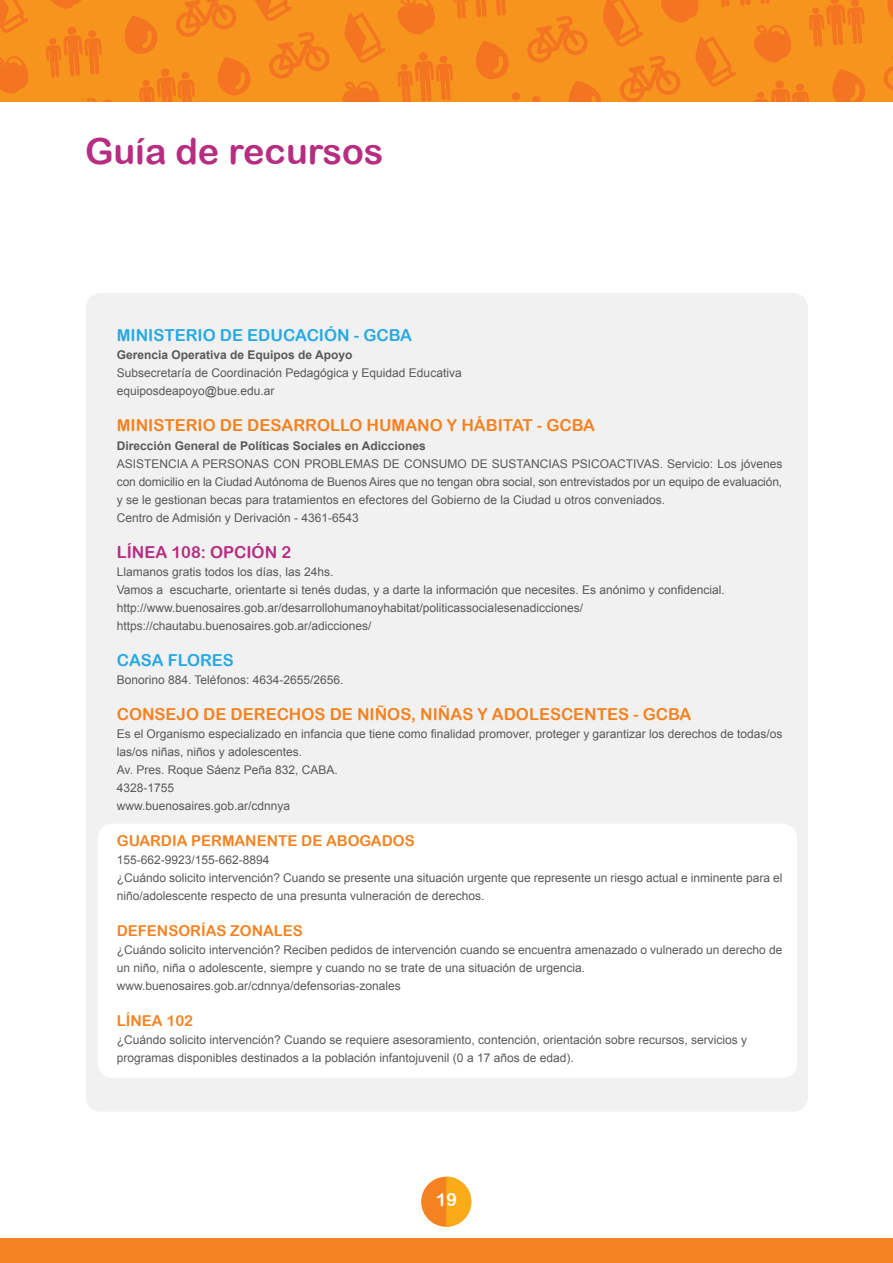
<style>
.page{position:relative;width:893px;height:1263px;background:#fff}
.page>*{position:absolute;margin:0;border:0;box-sizing:border-box;transform-origin:0 0}
.t1{font:36px "Arial Rounded MT Bold";color:#b62d81}
.t2{font:18px "Arial Rounded MT Bold";color:#fff}
.t3{font:16.5px "Arial Rounded MT Bold";color:#f58220}
.t4{font:16.5px "Arial Rounded MT Bold";color:#27aae1}
.t5{font:16.5px "Arial Rounded MT Bold";color:#b62d81}
.t6{font:15px "Arial Rounded MT Bold";color:#f58220}
.t7{font:12px/18px "Arial";color:#58595b}
.t8{font:700 12px "Arial";color:#58595b}
</style>
<div class="page">
<div style="left:0;top:0;width:893px;height:101px;background:#f7941e"></div>
<svg style="left:0;top:0;width:28px;height:33px"></svg>
<svg style="left:51px;top:0;width:30px;height:9px"></svg>
<svg style="left:124px;top:16px;width:34px;height:38px"></svg>
<svg style="left:176px;top:0;width:60px;height:37px"></svg>
<svg style="left:254px;top:0;width:38px;height:21px"></svg>
<svg style="left:0;top:56px;width:29px;height:38px"></svg>
<svg style="left:46px;top:27px;width:56px;height:51px"></svg>
<svg style="left:218px;top:57px;width:33px;height:38px"></svg>
<svg style="left:269px;top:32px;width:61px;height:47px"></svg>
<svg style="left:344px;top:13px;width:41px;height:50px"></svg>
<svg style="left:87px;top:98px;width:24px;height:3px"></svg>
<svg style="left:139px;top:68px;width:56px;height:33px"></svg>
<svg style="left:568px;top:81px;width:33px;height:20px"></svg>
<svg style="left:620px;top:56px;width:61px;height:45px"></svg>
<svg style="left:695px;top:36px;width:41px;height:50px"></svg>
<svg style="left:532px;top:96px;width:8px;height:5px"></svg>
<svg style="left:511px;top:92px;width:10px;height:8px"></svg>
<svg style="left:887px;top:0;width:6px;height:18px"></svg>
<svg style="left:754px;top:25px;width:37px;height:37px"></svg>
<svg style="left:809px;top:0;width:56px;height:47px"></svg>
<svg style="left:832px;top:69px;width:33px;height:32px"></svg>
<svg style="left:884px;top:56px;width:9px;height:34px"></svg>
<svg style="left:755px;top:80px;width:54px;height:21px"></svg>
<svg style="left:397px;top:0;width:38px;height:34px"></svg>
<svg style="left:453px;top:0;width:53px;height:19px"></svg>
<svg style="left:476px;top:41px;width:33px;height:38px"></svg>
<svg style="left:527px;top:16px;width:61px;height:47px"></svg>
<svg style="left:603px;top:0;width:40px;height:47px"></svg>
<svg style="left:342px;top:81px;width:38px;height:20px"></svg>
<svg style="left:397px;top:52px;width:56px;height:49px"></svg>
<svg style="left:661px;top:0;width:38px;height:23px"></svg>
<svg style="left:721px;top:0;width:49px;height:7px"></svg>
<div style="left:0;top:1238px;width:893px;height:25px;background:#f58220"></div>
<div style="left:421px;top:1177px;width:50px;height:50px;background:#f58220;border-radius:50%"></div>
<svg style="left:446px;top:1177px;width:25px;height:50px"></svg>
<div style="left:86px;top:293px;width:722px;height:819px;background:#f1f1f2"></div>
<div style="left:98px;top:824px;width:699px;height:254px;background:#fff"></div>
<h1 class="t1" style="left:85px;top:130px;width:300px">GUÍA DE RECURSOS</h1>
<h3 class="t4" style="left:117px;top:326px;width:297px">MINISTERIO DE EDUCACIÓN - GCBA</h3>
<p class="t8" style="left:117px;top:347px;width:237px">Gerencia Operativa de Equipos de Apoyo</p>
<p class="t7" style="left:117px;top:364px;width:346px">Subsecretaría de Coordinación Pedagógica y Equidad Educativa equiposdeapoyo@bue.edu.ar</p>
<h3 class="t3" style="left:117px;top:416px;width:480px">MINISTERIO DE DESARROLLO HUMANO Y HÁBITAT - GCBA</h3>
<p class="t8" style="left:117px;top:437px;width:311px">Dirección General de Políticas Sociales en Adicciones</p>
<p class="t7" style="left:117px;top:454px;width:667px">ASISTENCIA A PERSONAS CON PROBLEMAS DE CONSUMO DE SUSTANCIAS PSICOACTIVAS. Servicio: Los jóvenes con domicilio en la Ciudad Autónoma de Buenos Aires que no tengan obra social, son entrevistados por un equipo de evaluación, y se le gestionan becas para tratamientos en efectores del Gobierno de la Ciudad u otros conveniados.<br>Centro de Admisión y Derivación - 4361-6543</p>
<h3 class="t5" style="left:117px;top:542px;width:21px">LÍNEA</h3>
<h3 class="t5" style="left:171px;top:542px;width:64px">108: OPCIÓN</h3>
<h3 class="t5" style="left:281px;top:542px;width:11px">2</h3>
<p class="t7" style="left:117px;top:562px;width:610px">Llamanos gratis todos los días, las 24hs.<br>Vamos a escucharte, orientarte si tenés dudas, y a darte la información que necesites. Es anónimo y confidencial. http://www.buenosaires.gob.ar/desarrollohumanoyhabitat/politicassocialesenadicciones/ https://chautabu.buenosaires.gob.ar/adicciones/</p>
<h3 class="t4" style="left:117px;top:650px;width:25px">CASA</h3>
<h3 class="t4" style="left:168px;top:650px;width:22px">FLORES</h3>
<p class="t7" style="left:117px;top:670px;width:228px">Bonorino 884. Teléfonos: 4634-2655/2656.</p>
<h3 class="t3" style="left:117px;top:704px;width:576px">CONSEJO DE DERECHOS DE NIÑOS, NIÑAS Y ADOLESCENTES - GCBA</h3>
<p class="t7" style="left:117px;top:724px;width:667px">Es el Organismo especializado en infancia que tiene como finalidad promover, proteger y garantizar los derechos de todas/os las/os niñas, niños y adolescentes.<br>Av. Pres. Roque Sáenz Peña 832, CABA.<br>4328-1755<br>www.buenosaires.gob.ar/cdnnya</p>
<p class="t6" style="left:117px;top:831px;width:23px">GUARDIA</p>
<p class="t6" style="left:191px;top:831px;width:22px">PERMANENTE</p>
<p class="t6" style="left:301px;top:831px;width:48px">DE ABOGADOS</p>
<p class="t7" style="left:117px;top:850px;width:667px">155-662-9923/155-662-8894<br>¿Cuándo solicito intervención? Cuando se presente una situación urgente que represente un riesgo actual e inminente para el niño/adolescente respecto de una presunta vulneración de derechos.</p>
<p class="t6" style="left:117px;top:921px;width:22px">DEFENSORÍAS</p>
<p class="t6" style="left:230px;top:921px;width:21px">ZONALES</p>
<p class="t7" style="left:117px;top:940px;width:667px">¿Cuándo solicito intervención? Reciben pedidos de intervención cuando se encuentra amenazado o vulnerado un derecho de un niño, niña o adolescente, siempre y cuando no se trate de una situación de urgencia. www.buenosaires.gob.ar/cdnnya/defensorias-zonales</p>
<p class="t6" style="left:117px;top:1011px;width:19px">LÍNEA</p>
<p class="t6" style="left:166px;top:1011px;width:28px">102</p>
<p class="t7" style="left:117px;top:1030px;width:632px">¿Cuándo solicito intervención? Cuando se requiere asesoramiento, contención, orientación sobre recursos, servicios y programas disponibles destinados a la población infantojuvenil (0 a 17 años de edad).</p>
<h2 class="t2" style="left:436px;top:1189px;width:23px">19</h2>
</div>
